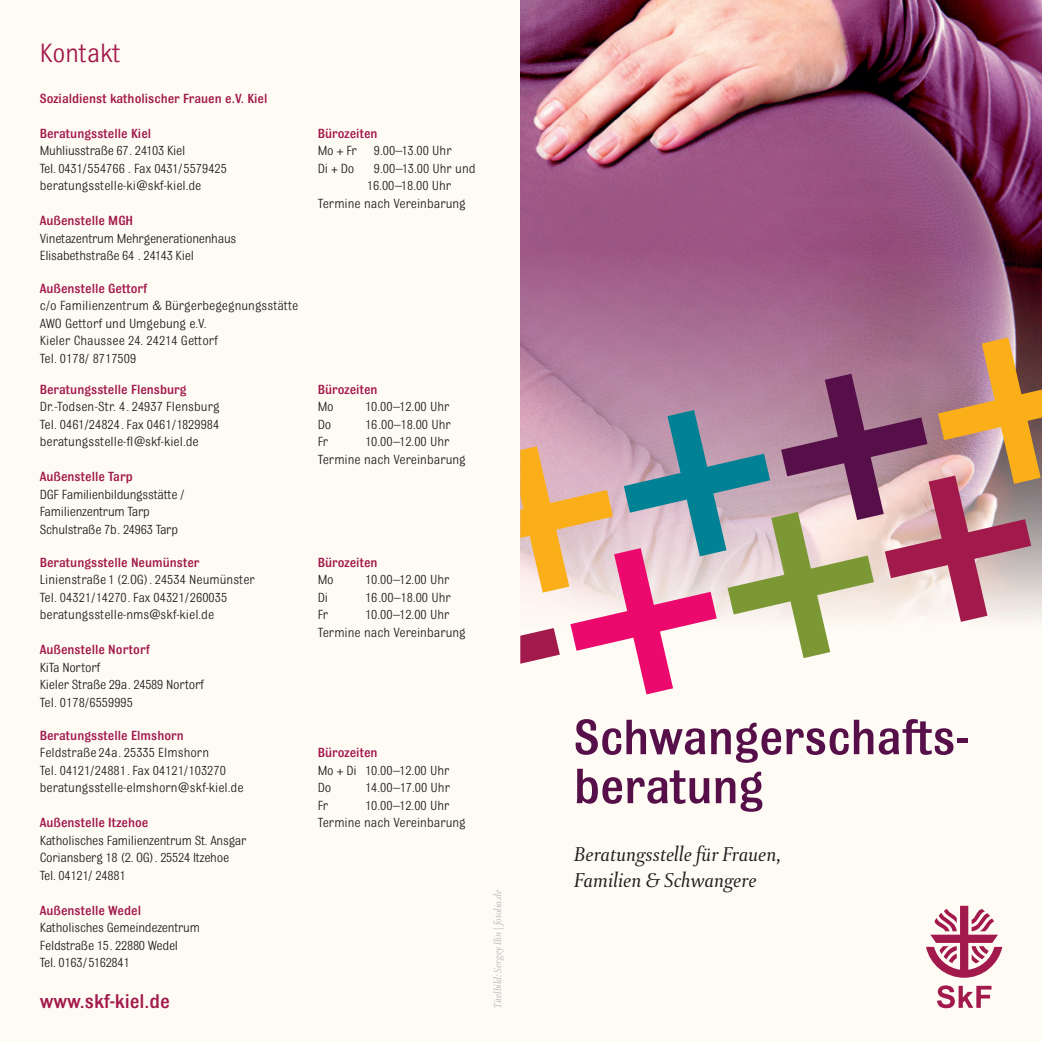
<style>
.page{position:relative;width:1042px;height:1042px;background:#fefaf4}
.page>*{position:absolute;margin:0;border:0;box-sizing:border-box;transform-origin:0 0}
.t1{font:500 52.5px/49px "Bulldog";letter-spacing:-.005em;color:#570f49}
.t2{font:28px "Bulldog";color:#a2194b}
.t3{font:italic 21px/26.2px "DTL Paradox T";color:#231f20}
.t4{font:500 21px "Bulldog";color:#a2194b}
.t5{font:14px/17.5px "Bulldog";color:#231f20}
.t6{font:14px/17.5px "Bulldog";letter-spacing:-.02em;color:#231f20}
.t7{font:500 14px "Bulldog";color:#a2194b}
.t8{font:italic 10.5px "DTL Paradox T";letter-spacing:-.005em;color:#bcbdc0}
</style>
<div class="page">
<img style="left:520px;top:0;width:522px;height:695px">
<svg style="left:926px;top:906px;width:76px;height:102px"></svg>
<svg style="left:520px;top:337px;width:522px;height:357px"></svg>
<h2 class="t2" style="left:40px;top:39px;width:82px">Kontakt</h2>
<p class="t7" style="left:40px;top:91px;width:229px">Sozialdienst katholischer Frauen e.V. Kiel</p>
<p class="t7" style="left:40px;top:126px;width:113px">Beratungsstelle Kiel</p>
<p class="t5" style="left:40px;top:142px;width:189px">Muhliusstraße 67 . 24103 Kiel<br>Tel. 0431/554766 . Fax 0431/5579425 beratungsstelle-ki@skf-kiel.de</p>
<p class="t7" style="left:40px;top:213px;width:95px">Außenstelle MGH</p>
<p class="t6" style="left:40px;top:230px;width:198px">Vinetazentrum Mehrgenerationenhaus<br>Elisabethstraße 64 . 24143 Kiel</p>
<p class="t7" style="left:40px;top:281px;width:109px">Außenstelle Gettorf</p>
<p class="t5" style="left:40px;top:297px;width:260px">c/o Familienzentrum &amp; Bürgerbegegnungsstätte<br>AWO Gettorf und Umgebung e.V.<br>Kieler Chaussee 24. 24214 Gettorf<br>Tel. 0178/ 8717509</p>
<p class="t7" style="left:40px;top:382px;width:148px">Beratungsstelle Flensburg</p>
<p class="t5" style="left:40px;top:398px;width:181px;text-align:justify">Dr.-Todsen-Str. 4 . 24937 Flensburg Tel. 0461/24824 . Fax 0461/1829984 beratungsstelle-fl@skf-kiel.de</p>
<p class="t7" style="left:40px;top:469px;width:95px">Außenstelle Tarp</p>
<p class="t6" style="left:40px;top:486px;width:147px">DGF Familienbildungsstätte /<br>Familienzentrum Tarp<br>Schulstraße 7b . 24963 Tarp</p>
<p class="t7" style="left:40px;top:555px;width:161px">Beratungsstelle Neumünster</p>
<p class="t5" style="left:40px;top:571px;width:217px">Linienstraße 1 (2. OG) . 24534 Neumünster<br>Tel. 04321/14270 . Fax 04321/260035 beratungsstelle-nms@skf-kiel.de</p>
<p class="t7" style="left:40px;top:642px;width:112px">Außenstelle Nortorf</p>
<p class="t6" style="left:40px;top:659px;width:166px">KiTa Nortorf<br>Kieler Straße 29a . 24589 Nortorf<br>Tel. 0178/6559995</p>
<p class="t7" style="left:40px;top:728px;width:146px">Beratungsstelle Elmshorn</p>
<p class="t5" style="left:40px;top:744px;width:205px">Feldstraße 24a . 25335 Elmshorn<br>Tel. 04121/24881 . Fax 04121/103270 beratungsstelle-elmshorn@skf-kiel.de</p>
<p class="t7" style="left:40px;top:815px;width:110px">Außenstelle Itzehoe</p>
<p class="t6" style="left:40px;top:832px;width:208px">Katholisches Familienzentrum St. Ansgar<br>Coriansberg 18 (2. OG) . 25524 Itzehoe<br>Tel. 04121/ 24881</p>
<p class="t7" style="left:40px;top:903px;width:103px">Außenstelle Wedel</p>
<p class="t6" style="left:40px;top:919px;width:162px">Katholisches Gemeindezentrum<br>Feldstraße 15 . 22880 Wedel<br>Tel. 0163/5162841</p>
<h3 class="t4" style="left:40px;top:989px;width:132px">www.skf-kiel.de</h3>
<p class="t7" style="left:318px;top:126px;width:61px">Bürozeiten</p>
<p class="t5" style="left:318px;top:142px;width:135px">Mo + Fr 9.00–13.00 Uhr<br>Di + Do</p>
<p class="t5" style="left:374px;top:160px;width:103px">9.00–13.00 Uhr und</p>
<p class="t5" style="left:367px;top:177px;width:86px">16.00–18.00 Uhr</p>
<p class="t5" style="left:318px;top:195px;width:149px">Termine nach Vereinbarung</p>
<p class="t7" style="left:318px;top:382px;width:61px">Bürozeiten</p>
<p class="t5" style="left:318px;top:398px;width:17px">Mo</p>
<p class="t5" style="left:365px;top:398px;width:86px">10.00–12.00 Uhr</p>
<p class="t5" style="left:318px;top:416px;width:15px">Do</p>
<p class="t5" style="left:365px;top:416px;width:87px">16.00–18.00 Uhr</p>
<p class="t5" style="left:318px;top:433px;width:12px">Fr</p>
<p class="t5" style="left:318px;top:433px;width:149px;text-indent:47px">10.00–12.00 Uhr<br>Termine nach Vereinbarung</p>
<p class="t7" style="left:318px;top:555px;width:61px">Bürozeiten</p>
<p class="t5" style="left:318px;top:571px;width:17px">Mo</p>
<p class="t5" style="left:365px;top:571px;width:86px">10.00–12.00 Uhr</p>
<p class="t5" style="left:318px;top:589px;width:12px">Di</p>
<p class="t5" style="left:365px;top:589px;width:87px">16.00–18.00 Uhr</p>
<p class="t5" style="left:318px;top:606px;width:12px">Fr</p>
<p class="t5" style="left:318px;top:606px;width:149px;text-indent:47px">10.00–12.00 Uhr<br>Termine nach Vereinbarung</p>
<p class="t7" style="left:318px;top:745px;width:61px">Bürozeiten</p>
<p class="t5" style="left:318px;top:762px;width:133px">Mo + Di 10.00–12.00 Uhr<br>Do</p>
<p class="t5" style="left:365px;top:779px;width:86px">14.00–17.00 Uhr</p>
<p class="t5" style="left:318px;top:797px;width:149px;text-indent:47px">10.00–12.00 Uhr<br>Termine nach Vereinbarung</p>
<p class="t5" style="left:318px;top:797px;width:12px">Fr</p>
<p class="t8" style="left:492px;top:1008px;width:120px;rotate:-90deg">Titelbild: Sergey Ilin | fotolia.de</p>
<h1 class="t1" style="left:574px;top:714px;width:396px">Schwangerschafts&shy;beratung</h1>
<h3 class="t3" style="left:574px;top:841px;width:208px">Beratungsstelle für Frauen,<br>Familien &amp; Schwangere</h3>
</div>
